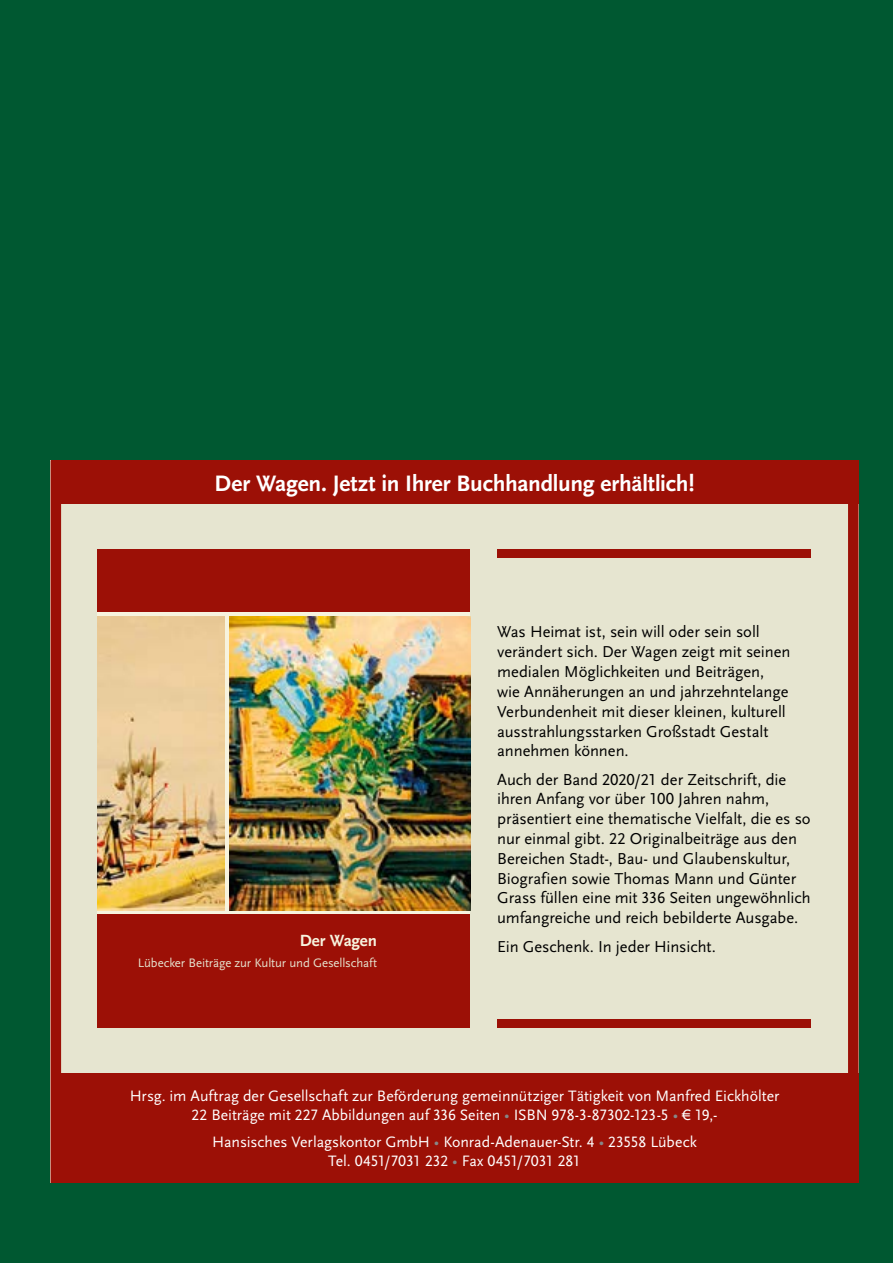
<style>
.page{position:relative;width:893px;height:1263px;background:#005831}
.page>*{position:absolute;margin:0;border:0;box-sizing:border-box;transform-origin:0 0}
.t1{font:23.4px "Scala Sans Bold LF";letter-spacing:-.01em;color:#fff}
.t2{font:16.95px "Scala Sans Bold LF";letter-spacing:-.005em;color:#f7f3de}
.t3{font:16.5px/19.8px "Scala Sans Regular LF";letter-spacing:-.005em;color:#000}
.t4{font:15.75px/18.9px "Scala Sans Regular LF";letter-spacing:-.005em;color:#fff;text-align:center}
.t5{font:12.9px "Scala Sans Regular LF";letter-spacing:-.01em;color:#e5e1cd}
.s1{color:#878787}
</style>
<div class="page">
<div style="left:62px;top:504px;width:785px;height:569px;background:#e6e5d0"></div>
<div style="left:51px;top:460px;width:807px;height:722px;border:10px solid #9c1006"></div>
<div style="left:97px;top:549px;width:373px;height:478px;background:#9c1006"></div>
<svg style="left:97px;top:612px;width:373px;height:302px;fill:#f7f3de"></svg>
<img style="left:229px;top:616px;width:241px;height:294px">
<img style="left:97px;top:616px;width:127px;height:294px">
<svg style="left:467px;top:1026px;width:10px;height:9px"></svg>
<div style="left:51px;top:1073px;width:807px;height:109px;background:#9c1006"></div>
<div style="left:51px;top:460px;width:807px;height:44px;background:#9c1006"></div>
<div style="left:497px;top:1019px;width:314px;height:8px;background:#9c1006"></div>
<div style="left:497px;top:549px;width:314px;height:9px;background:#9c1006"></div>
<h1 class="t1" style="left:215px;top:471px;width:481px">Der Wagen. Jetzt in Ihrer Buchhandlung erhältlich!</h1>
<p class="t2" style="left:300px;top:931px;width:79px">Der Wagen</p>
<p class="t5" style="left:138px;top:956px;width:241px">Lübecker Beiträge zur Kultur und Gesellschaft</p>
<p class="t3" style="left:497px;top:622px;width:295px">Was Heimat ist, sein will oder sein soll verändert sich. Der Wagen zeigt mit seinen medialen Möglichkeiten und Beiträgen, wie Annäherungen an und jahrzehntelange Verbundenheit mit dieser kleinen, kulturell ausstrahlungsstarken Großstadt Gestalt annehmen können.</p>
<p class="t3" style="left:497px;top:770px;width:315px">Auch der Band 2020/21 der Zeitschrift, die ihren Anfang vor über 100 Jahren nahm, präsentiert eine thematische Vielfalt, die es so nur einmal gibt. 22 Originalbeiträge aus den Bereichen Stadt-, Bau- und Glaubenskultur, Biografien sowie Thomas Mann und Günter Grass füllen eine mit 336 Seiten ungewöhnlich umfangreiche und reich bebilderte Ausgabe.</p>
<p class="t3" style="left:497px;top:936px;width:220px">Ein Geschenk. In jeder Hinsicht.</p>
<p class="t4" style="left:130px;top:1087px;width:651px">Hrsg. im Auftrag der Gesellschaft zur Beförderung gemeinnütziger Tätigkeit von Manfred Eickhölter<br>22 Beiträge mit 227 Abbildungen auf 336 Seiten <span class="s1">•</span> ISBN 978-3-87302-123-5 <span class="s1">•</span> € 19,-</p>
<p class="t4" style="left:212px;top:1133px;width:486px">Hansisches Verlagskontor GmbH <span class="s1">•</span> Konrad-Adenauer-Str. 4 <span class="s1">•</span> 23558 Lübeck<br>Tel. 0451/7031 232 <span class="s1">•</span> Fax 0451/7031 281</p>
</div>
